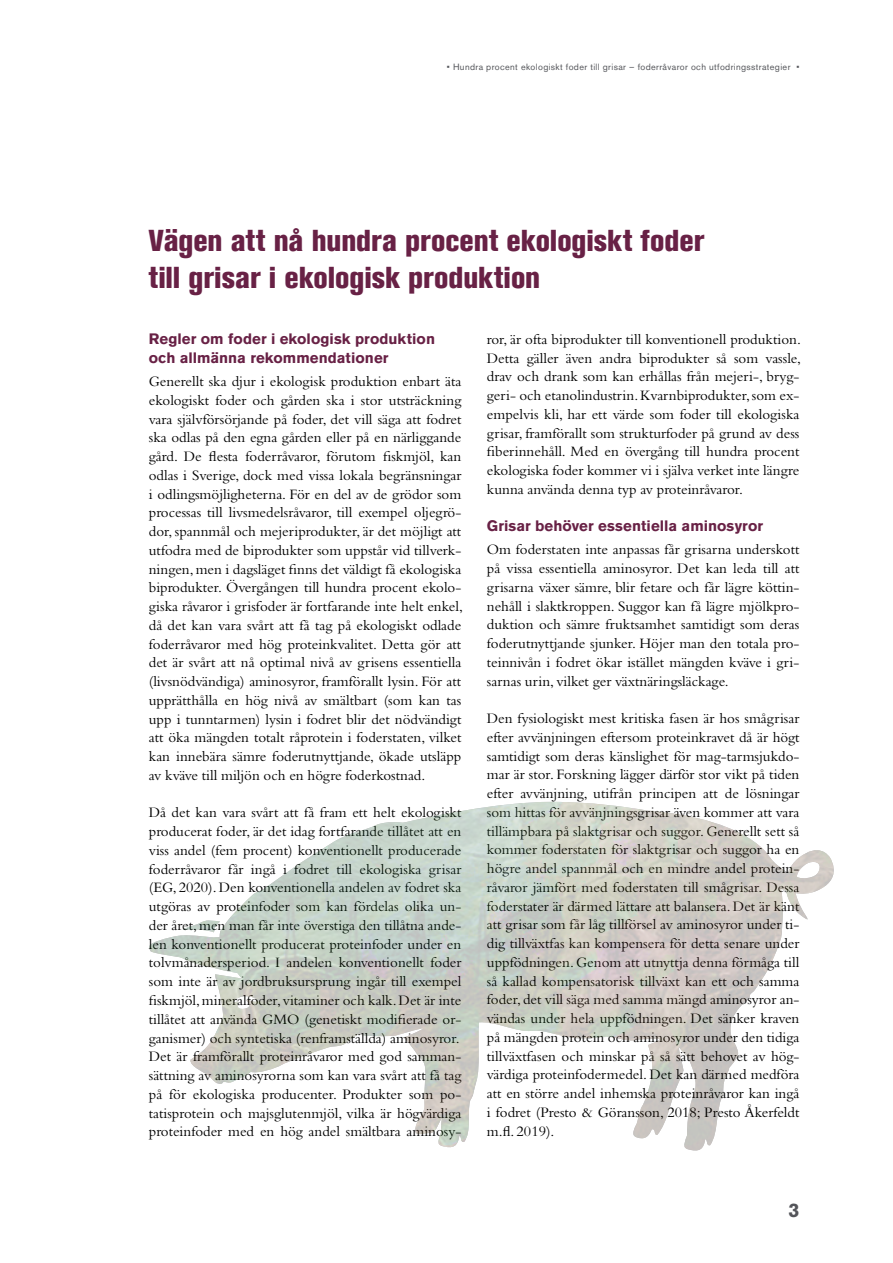
<style>
.page{position:relative;width:893px;height:1263px;background:#fff}
.page>*{position:absolute;margin:0;border:0;box-sizing:border-box;transform-origin:0 0}
.t1{font:800 condensed 30px/37.5px "Akzidenz Grotesk BQ";letter-spacing:-.005em;color:#682145}
.t2{font:700 19.5px "Akzidenz Grotesk BQ";color:#54555a}
.t3{font:15px/18.8px "Bembo Std";color:#000;text-align:justify}
.t4{font:700 15px/18.8px "Akzidenz Grotesk BQ";letter-spacing:.005em;color:#682145}
.t5{font:9px "Akzidenz Grotesk BQ";letter-spacing:.04em;color:#54555a}
</style>
<div class="page">
<svg style="left:407px;top:802px;width:427px;height:118px"></svg>
<img style="left:149px;top:822px;width:637px;height:329px">
<p class="t5" style="left:447px;top:62px;width:354px">• Hundra procent ekologiskt foder till grisar – foderråvaror och utfodringsstrategier •</p>
<h1 class="t1" style="left:149px;top:222px;width:557px">Vägen att nå hundra procent ekologiskt foder till grisar i ekologisk produktion</h1>
<p class="t4" style="left:149px;top:330px;width:288px">Regler om foder i ekologisk produktion och allmänna rekommendationer</p>
<p class="t3" style="left:149px;top:372px;width:316px">Generellt ska djur i ekologisk produktion enbart äta ekologiskt foder och gården ska i stor utsträckning vara självförsörjande på foder, det vill säga att fodret ska odlas på den egna gården eller på en närliggande gård. De flesta foderråvaror, förutom fiskmjöl, kan odlas i Sverige, dock med vissa lokala begränsningar i odlingsmöjligheterna. För en del av de grödor som processas till livsmedelsråvaror, till exempel oljegrö&shy;dor, spannmål och mejeriprodukter, är det möjligt att utfodra med de biprodukter som uppstår vid tillverk&shy;ningen, men i dagsläget finns det väldigt få ekologiska biprodukter. Övergången till hundra procent ekolo&shy;giska råvaror i grisfoder är fortfarande inte helt enkel, då det kan vara svårt att få tag på ekologiskt odlade foderråvaror med hög proteinkvalitet. Detta gör att det är svårt att nå optimal nivå av grisens essentiella (livsnödvändiga) aminosyror, framförallt lysin. För att upprätthålla en hög nivå av smältbart (som kan tas upp i tunntarmen) lysin i fodret blir det nödvändigt att öka mängden totalt råprotein i foderstaten, vilket kan innebära sämre foderutnyttjande, ökade utsläpp av kväve till miljön och en högre foderkostnad.</p>
<p class="t3" style="left:149px;top:803px;width:314px">Då det kan vara svårt att få fram ett helt ekologiskt producerat foder, är det idag fortfarande tillåtet att en viss andel (fem procent) konventionellt producerade foderråvaror får ingå i fodret till ekologiska grisar (EG, 2020). Den konventionella andelen av fodret ska utgöras av proteinfoder som kan fördelas olika un&shy;der året, men man får inte överstiga den tillåtna ande&shy;len konventionellt producerat proteinfoder under en tolvmånadersperiod. I andelen konventionellt foder som inte är av jordbruksursprung ingår till exempel fiskmjöl, mineralfoder, vitaminer och kalk. Det är inte tillåtet att använda GMO (genetiskt modifierade or&shy;ganismer) och syntetiska (renframställda) aminosyror.<br>Det är framförallt proteinråvaror med god samman&shy;sättning av aminosyrorna som kan vara svårt att få tag på för ekologiska producenter. Produkter som po&shy;tatisprotein och majsglutenmjöl, vilka är högvärdiga proteinfoder med en hög andel smältbara aminosy-</p>
<p class="t3" style="left:487px;top:330px;width:316px">ror, är ofta biprodukter till konventionell produktion.<br>Detta gäller även andra biprodukter så som vassle, drav och drank som kan erhållas från mejeri-, bryg&shy;geri- och etanolindustrin. Kvarnbiprodukter, som ex&shy;empelvis kli, har ett värde som foder till ekologiska grisar, framförallt som strukturfoder på grund av dess fiberinnehåll. Med en övergång till hundra procent ekologiska foder kommer vi i själva verket inte längre kunna använda denna typ av proteinråvaror.</p>
<p class="t4" style="left:487px;top:517px;width:278px">Grisar behöver essentiella aminosyror</p>
<p class="t3" style="left:487px;top:540px;width:314px">Om foderstaten inte anpassas får grisarna underskott på vissa essentiella aminosyror. Det kan leda till att grisarna växer sämre, blir fetare och får lägre köttin&shy;nehåll i slaktkroppen. Suggor kan få lägre mjölkpro&shy;duktion och sämre fruktsamhet samtidigt som deras foderutnyttjande sjunker. Höjer man den totala pro&shy;teinnivån i fodret ökar istället mängden kväve i gri&shy;sarnas urin, vilket ger växtnäringsläckage.</p>
<p class="t3" style="left:487px;top:709px;width:314px">Den fysiologiskt mest kritiska fasen är hos smågrisar efter avvänjningen eftersom proteinkravet då är högt samtidigt som deras känslighet för mag-tarmsjukdo&shy;mar är stor. Forskning lägger därför stor vikt på tiden efter avvänjning, utifrån principen att de lösningar som hittas för avvänjningsgrisar även kommer att vara tillämpbara på slaktgrisar och suggor. Generellt sett så kommer foderstaten för slaktgrisar och suggor ha en högre andel spannmål och en mindre andel protein&shy;råvaror jämfört med foderstaten till smågrisar. Dessa foderstater är därmed lättare att balansera. Det är känt att grisar som får låg tillförsel av aminosyror under ti&shy;dig tillväxtfas kan kompensera för detta senare under uppfödningen. Genom att utnyttja denna förmåga till så kallad kompensatorisk tillväxt kan ett och samma foder, det vill säga med samma mängd aminosyror an&shy;vändas under hela uppfödningen. Det sänker kraven på mängden protein och aminosyror under den tidiga tillväxtfasen och minskar på så sätt behovet av hög&shy;värdiga proteinfodermedel. Det kan därmed medföra att en större andel inhemska proteinråvaror kan ingå i fodret (Presto &amp; Göransson, 2018; Presto Åkerfeldt m.fl. 2019).</p>
<h2 class="t2" style="left:788px;top:1198px;width:12px">3</h2>
</div>
